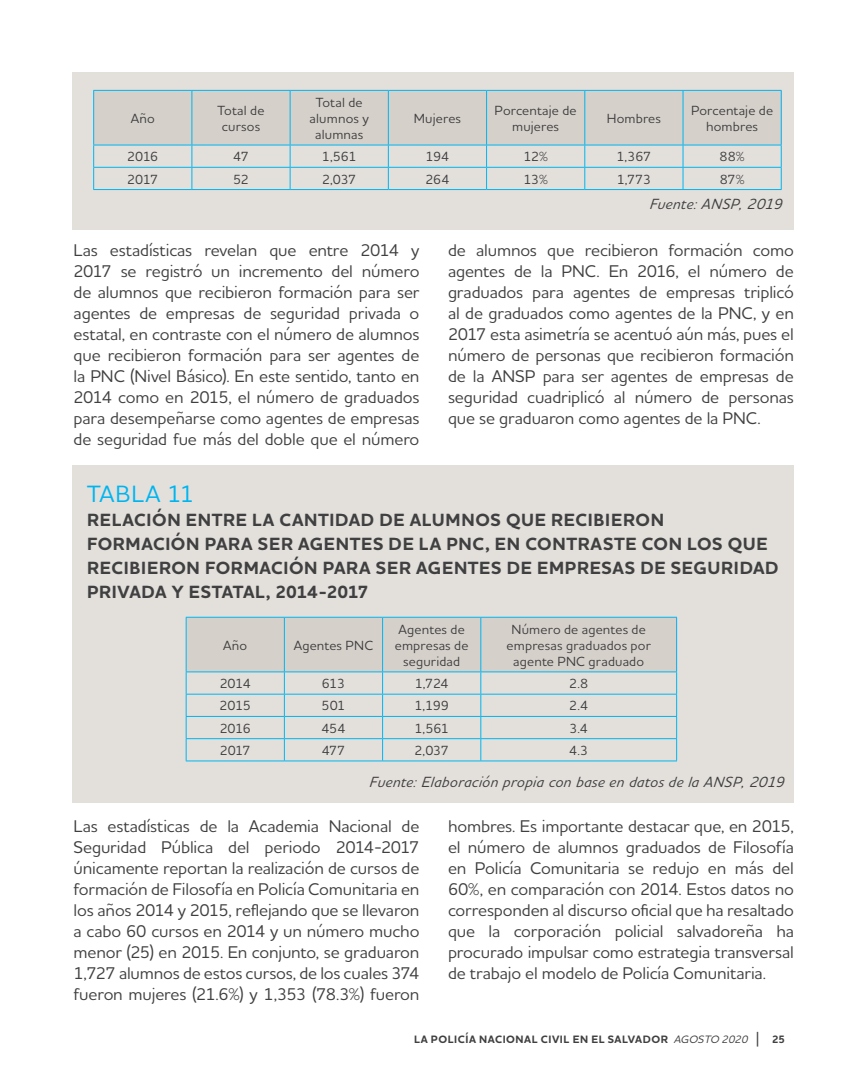
<style>
.page{position:relative;width:866px;height:1080px;background:#fff}
.page>*{position:absolute;margin:0;border:0;box-sizing:border-box;transform-origin:0 0}
.t1{font:500 24px "Houschka Alt Pro";letter-spacing:.03em;color:#00b5ef}
.t2{font:700 18px/24px "Houschka Alt Pro";letter-spacing:.035em;color:#404041}
.t3{font:500 17.25px/21px "Houschka Alt Pro";letter-spacing:-.01em;color:#404041;text-align:justify}
.t4{font:italic 500 15px "Houschka Alt Pro";letter-spacing:.02em;color:#404041}
.t5{font:500 13.5px/16.2px "Houschka Alt Pro";letter-spacing:.01em;color:#404041;text-align:center}
.t6{font:700 10.95px "Houschka Alt Pro";letter-spacing:.05em;color:#404041}
.s1{font-weight:500;font-style:italic}
.s2{font-weight:500;font-size:16.35px}
</style>
<div class="page">
<div style="left:72px;top:466px;width:721px;height:337px;background:#e3e0dc"></div>
<hr style="left:186px;top:761px;width:98px;height:1px;background:#00b5ef">
<hr style="left:284px;top:761px;width:98px;height:1px;background:#00b5ef">
<hr style="left:382px;top:761px;width:98px;height:1px;background:#00b5ef">
<hr style="left:480px;top:761px;width:196px;height:1px;background:#00b5ef">
<svg style="left:186px;top:617px;width:491px;height:144px"></svg>
<hr style="left:676px;top:618px;width:1px;height:54px;background:#00adef">
<div style="left:72px;top:72px;width:721px;height:157px;background:#e3e0dc"></div>
<div style="left:94px;top:91px;width:686px;height:54px;background:#d5d0ca"></div>
<hr style="left:93px;top:90px;width:99px;height:1px;background:#00b5ef">
<hr style="left:93px;top:91px;width:1px;height:54px;background:#00b5ef">
<hr style="left:192px;top:90px;width:98px;height:1px;background:#00b5ef">
<hr style="left:191px;top:91px;width:1px;height:54px;background:#00b5ef">
<hr style="left:290px;top:90px;width:98px;height:1px;background:#00b5ef">
<hr style="left:290px;top:91px;width:1px;height:54px;background:#00b5ef">
<hr style="left:388px;top:90px;width:98px;height:1px;background:#00b5ef">
<hr style="left:388px;top:91px;width:1px;height:54px;background:#00b5ef">
<hr style="left:486px;top:90px;width:98px;height:1px;background:#00b5ef">
<hr style="left:486px;top:91px;width:1px;height:54px;background:#00b5ef">
<hr style="left:584px;top:90px;width:98px;height:1px;background:#00b5ef">
<hr style="left:584px;top:91px;width:1px;height:54px;background:#00b5ef">
<hr style="left:682px;top:90px;width:99px;height:1px;background:#00b5ef">
<hr style="left:682px;top:91px;width:1px;height:54px;background:#00b5ef">
<hr style="left:93px;top:145px;width:99px;height:1px;background:#00b5ef">
<hr style="left:192px;top:145px;width:98px;height:1px;background:#00b5ef">
<hr style="left:290px;top:145px;width:98px;height:1px;background:#00b5ef">
<hr style="left:388px;top:145px;width:98px;height:1px;background:#00b5ef">
<hr style="left:486px;top:145px;width:98px;height:1px;background:#00b5ef">
<hr style="left:584px;top:145px;width:98px;height:1px;background:#00b5ef">
<hr style="left:682px;top:145px;width:99px;height:1px;background:#00b5ef">
<hr style="left:93px;top:167px;width:99px;height:1px;background:#00b5ef">
<hr style="left:192px;top:167px;width:98px;height:1px;background:#00b5ef">
<svg style="left:191px;top:145px;width:1px;height:44px"></svg>
<hr style="left:290px;top:167px;width:98px;height:1px;background:#00b5ef">
<svg style="left:290px;top:145px;width:1px;height:44px"></svg>
<hr style="left:388px;top:167px;width:98px;height:1px;background:#00b5ef">
<svg style="left:388px;top:145px;width:1px;height:44px"></svg>
<hr style="left:486px;top:167px;width:98px;height:1px;background:#00b5ef">
<svg style="left:486px;top:145px;width:1px;height:44px"></svg>
<hr style="left:584px;top:167px;width:98px;height:1px;background:#00b5ef">
<svg style="left:584px;top:145px;width:1px;height:44px"></svg>
<hr style="left:682px;top:167px;width:99px;height:1px;background:#00b5ef">
<svg style="left:682px;top:145px;width:1px;height:44px"></svg>
<hr style="left:93px;top:189px;width:99px;height:1px;background:#00b5ef">
<hr style="left:192px;top:189px;width:98px;height:1px;background:#00b5ef">
<hr style="left:290px;top:189px;width:98px;height:1px;background:#00b5ef">
<hr style="left:388px;top:189px;width:98px;height:1px;background:#00b5ef">
<hr style="left:486px;top:189px;width:98px;height:1px;background:#00b5ef">
<hr style="left:584px;top:189px;width:98px;height:1px;background:#00b5ef">
<hr style="left:682px;top:189px;width:99px;height:1px;background:#00b5ef">
<svg style="left:93px;top:145px;width:1px;height:44px"></svg>
<svg style="left:780px;top:145px;width:1px;height:44px"></svg>
<hr style="left:780px;top:91px;width:1px;height:54px;background:#00adef">
<p class="t5" style="left:131px;top:110px;width:26px">Año</p>
<p class="t5" style="left:217px;top:102px;width:48px">Total de cursos</p>
<p class="t5" style="left:309px;top:94px;width:61px">Total de alumnos y alumnas</p>
<p class="t5" style="left:413px;top:110px;width:49px">Mujeres</p>
<p class="t5" style="left:494px;top:102px;width:84px">Porcentaje de mujeres</p>
<p class="t5" style="left:606px;top:110px;width:56px">Hombres</p>
<p class="t5" style="left:691px;top:102px;width:84px">Porcentaje de hombres</p>
<p class="t5" style="left:127px;top:148px;width:33px">2016</p>
<p class="t5" style="left:233px;top:148px;width:17px">47</p>
<p class="t5" style="left:322px;top:148px;width:36px">1,561</p>
<p class="t5" style="left:425px;top:148px;width:25px">194</p>
<p class="t5" style="left:523px;top:148px;width:26px">12%</p>
<p class="t5" style="left:616px;top:148px;width:36px">1,367</p>
<p class="t5" style="left:719px;top:148px;width:27px">88%</p>
<p class="t5" style="left:127px;top:171px;width:32px">2017</p>
<p class="t5" style="left:233px;top:171px;width:17px">52</p>
<p class="t5" style="left:322px;top:171px;width:36px">2,037</p>
<p class="t5" style="left:425px;top:171px;width:26px">264</p>
<p class="t5" style="left:523px;top:171px;width:26px">13%</p>
<p class="t5" style="left:616px;top:171px;width:36px">1,773</p>
<p class="t5" style="left:719px;top:171px;width:26px">87%</p>
<p class="t4" style="left:649px;top:198px;width:137px">Fuente: ANSP, 2019</p>
<p class="t3" style="left:73px;top:239px;width:347px">Las estadísticas revelan que entre 2014 y 2017 se registró un incremento del número de alumnos que recibieron formación para ser agentes de empresas de seguridad privada o estatal, en contraste con el número de alumnos que recibieron formación para ser agentes de la PNC (Nivel Básico). En este sentido, tanto en 2014 como en 2015, el número de graduados para desempeñarse como agentes de empresas de seguridad fue más del doble que el número</p>
<p class="t3" style="left:448px;top:239px;width:347px">de alumnos que recibieron formación como agentes de la PNC. En 2016, el número de graduados para agentes de empresas triplicó al de graduados como agentes de la PNC, y en 2017 esta asimetría se acentuó aún más, pues el número de personas que recibieron formación de la ANSP para ser agentes de empresas de seguridad cuadriplicó al número de personas que se graduaron como agentes de la PNC.</p>
<h1 class="t1" style="left:87px;top:479px;width:109px">TABLA 11</h1>
<p class="t2" style="left:87px;top:507px;width:693px">RELACIÓN ENTRE LA CANTIDAD DE ALUMNOS QUE RECIBIERON FORMACIÓN PARA SER AGENTES DE LA PNC, EN CONTRASTE CON LOS QUE RECIBIERON FORMACIÓN PARA SER AGENTES DE EMPRESAS DE SEGURIDAD PRIVADA Y ESTATAL, 2014-2017</p>
<p class="t5" style="left:223px;top:637px;width:26px">Año</p>
<p class="t5" style="left:293px;top:637px;width:81px">Agentes PNC</p>
<p class="t5" style="left:395px;top:620px;width:75px">Agentes de empresas de seguridad</p>
<p class="t5" style="left:506px;top:620px;width:146px">Número de agentes de empresas graduados por agente PNC graduado</p>
<p class="t5" style="left:220px;top:675px;width:33px">2014</p>
<p class="t5" style="left:321px;top:675px;width:25px">613</p>
<p class="t5" style="left:414px;top:675px;width:36px">1,724</p>
<p class="t5" style="left:569px;top:675px;width:21px">2.8</p>
<p class="t5" style="left:219px;top:697px;width:33px">2015</p>
<p class="t5" style="left:321px;top:697px;width:25px">501</p>
<p class="t5" style="left:414px;top:697px;width:36px">1,199</p>
<p class="t5" style="left:569px;top:697px;width:20px">2.4</p>
<p class="t5" style="left:220px;top:720px;width:33px">2016</p>
<p class="t5" style="left:321px;top:720px;width:26px">454</p>
<p class="t5" style="left:414px;top:720px;width:36px">1,561</p>
<p class="t5" style="left:569px;top:720px;width:20px">3.4</p>
<p class="t5" style="left:220px;top:742px;width:32px">2017</p>
<p class="t5" style="left:321px;top:742px;width:25px">477</p>
<p class="t5" style="left:414px;top:742px;width:36px">2,037</p>
<p class="t5" style="left:569px;top:742px;width:21px">4.3</p>
<p class="t4" style="left:369px;top:775px;width:419px">Fuente: Elaboración propia con base en datos de la ANSP, 2019</p>
<p class="t3" style="left:73px;top:815px;width:347px">Las estadísticas de la Academia Nacional de Seguridad Pública del periodo 2014-2017 únicamente reportan la realización de cursos de formación de Filosofía en Policía Comunitaria en los años 2014 y 2015, reflejando que se llevaron a cabo 60 cursos en 2014 y un número mucho menor (25) en 2015. En conjunto, se graduaron 1,727 alumnos de estos cursos, de los cuales 374 fueron mujeres (21.6%) y 1,353 (78.3%) fueron</p>
<p class="t3" style="left:448px;top:815px;width:347px">hombres. Es importante destacar que, en 2015, el número de alumnos graduados de Filosofía en Policía Comunitaria se redujo en más del 60%, en comparación con 2014. Estos datos no corresponden al discurso oficial que ha resaltado que la corporación policial salvadoreña ha procurado impulsar como estrategia transversal de trabajo el modelo de Policía Comunitaria.</p>
<p class="t6" style="left:414px;top:1033px;width:372px">LA POLICÍA NACIONAL CIVIL EN EL SALVADOR <span class="s1">AGOSTO 2020</span> <span class="s2">|</span> 25</p>
</div>
